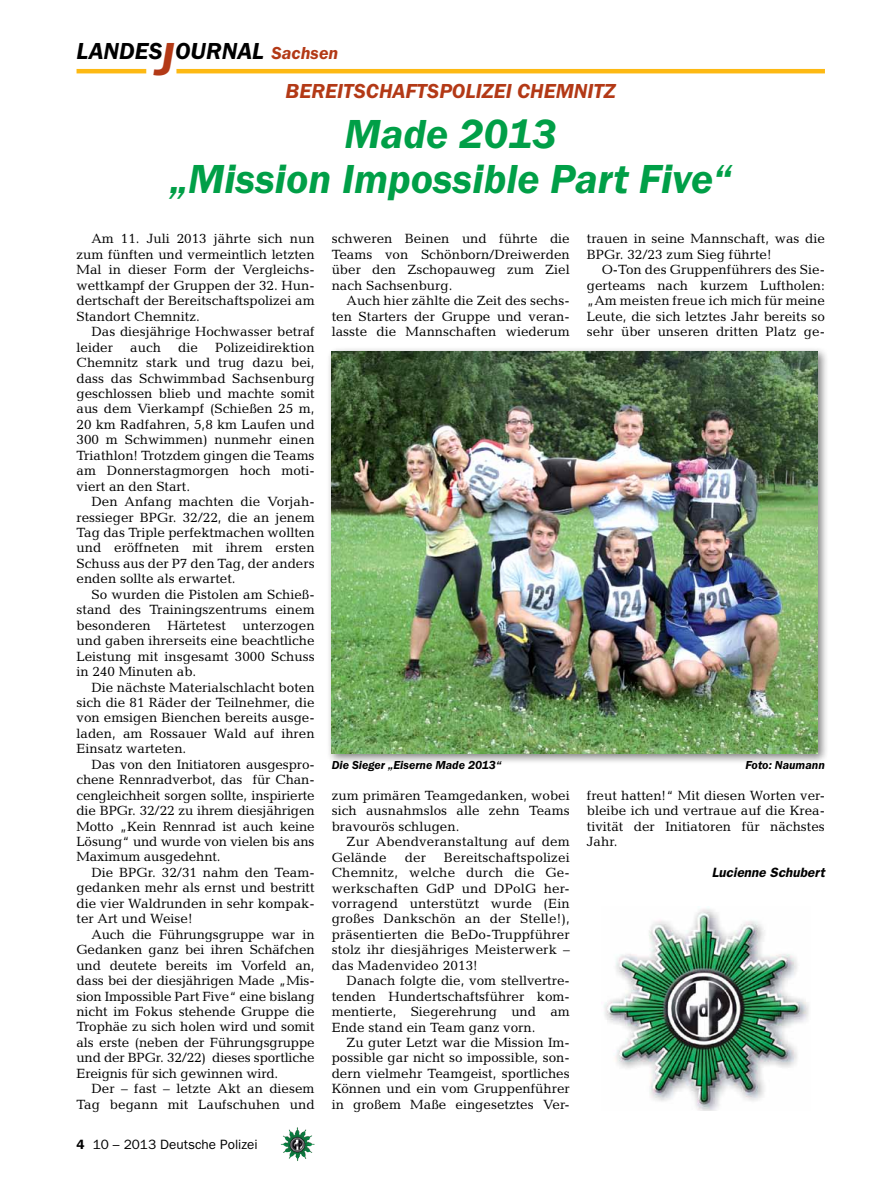
<style>
.page{position:relative;width:893px;height:1191px;background:#fff}
.page>*{position:absolute;margin:0;border:0;box-sizing:border-box;transform-origin:0 0}
.t1{font:italic 600 42px/45px "Franklin Gothic Itc T";color:#009f47;text-align:center}
.t2{font:italic 600 24px "Franklin Gothic Itc T";color:#000}
.t3{font:italic 600 21px "Franklin Gothic Itc T";color:#b33916}
.t4{font:13.5px/15.5px "Candida";color:#000;text-align:justify}
.t5{font:13.5px "Franklin Gothic";color:#000}
.t6{font:italic 600 13.5px "Franklin Gothic";color:#000}
.t7{font:italic 600 12px "Franklin Gothic Itc T";color:#000}
.s1{font-size:48px;color:#b33916}
.s2{font-size:18px;color:#b33916}
.s3{font-weight:600}
</style>
<div class="page">
<hr style="left:77px;top:69px;width:69px;height:4px;background:#fdb913">
<hr style="left:176px;top:69px;width:649px;height:4px;background:#fdb913">
<img style="left:281px;top:1128px;width:16px;height:24px">
<div style="left:326px;top:346px;width:503px;height:418px;background:#000;opacity:.5"></div>
<img style="left:332px;top:352px;width:486px;height:401px">
<img style="left:604px;top:908px;width:205px;height:202px">
<h2 class="t2" style="left:77px;top:37px;width:263px">LANDES<span class="s1">J</span>OURNAL <span class="s2">Sachsen</span></h2>
<h3 class="t3" style="left:286px;top:79px;width:71px">Bereitschaftspol</h3>
<h3 class="t3" style="left:476px;top:79px;width:70px">izei Chemn</h3>
<h3 class="t3" style="left:587px;top:79px;width:18px">itz</h3>
<h1 class="t1" style="left:170px;top:111px;width:563px">Made 2013<br>„Mission Impossible Part Five“</h1>
<p class="t4" style="left:332px;top:231px;width:240px">schweren Beinen und führte die Teams von Schönborn/Dreiwerden über den Zschopauweg zum Ziel nach Sachsenburg.</p>
<p class="t4" style="left:332px;top:293px;width:240px;text-indent:15px">Auch hier zählte die Zeit des sechs&shy;ten Starters der Gruppe und veran&shy;lasste die Mannschaften wiederum</p>
<p class="t4" style="left:587px;top:231px;width:240px">trauen in seine Mannschaft, was die<br>BPGr. 32/23 zum Sieg führte!</p>
<p class="t4" style="left:587px;top:262px;width:240px;text-indent:15px">O-Ton des Gruppenführers des Sie&shy;gerteams nach kurzem Luftholen: „Am meisten freue ich mich für meine Leute, die sich letztes Jahr bereits so sehr über unseren dritten Platz ge-</p>
<p class="t4" style="left:77px;top:231px;width:240px;text-indent:15px">Am 11. Juli 2013 jährte sich nun zum fünften und vermeintlich letzten Mal in dieser Form der Vergleichs&shy;wettkampf der Gruppen der 32. Hun&shy;dertschaft der Bereitschaftspolizei am Standort Chemnitz.</p>
<p class="t4" style="left:77px;top:324px;width:240px;text-indent:15px">Das diesjährige Hochwasser betraf leider</p>
<p class="t4" style="left:77px;top:339px;width:240px;text-indent:139px">Polizeidirektion Chemnitz stark und trug dazu bei, dass das Schwimmbad Sachsenburg geschlossen blieb und machte somit aus dem Vierkampf (Schießen 25 m, 20 km Radfahren, 5,8 km Laufen und 300 m Schwimmen) nunmehr einen Triathlon! Trotzdem gingen die Teams am Donnerstagmorgen hoch moti&shy;viert an den Start.</p>
<p class="t4" style="left:77px;top:494px;width:240px;text-indent:15px">Den Anfang machten die Vorjah&shy;ressieger BPGr. 32/22, die an jenem Tag das Triple perfektmachen wollten und eröffneten mit ihrem ersten Schuss aus der P7 den Tag, der anders enden sollte als erwartet.</p>
<p class="t4" style="left:77px;top:586px;width:240px;text-indent:15px">So wurden die Pistolen am Schieß&shy;stand des Trainingszentrums einem besonderen Härtetest unterzogen und gaben ihrerseits eine beachtliche Leistung mit insgesamt 3000 Schuss in 240 Minuten ab.</p>
<p class="t4" style="left:77px;top:679px;width:240px;text-indent:15px">Die nächste Materialschlacht boten sich die 81 Räder der Teilnehmer, die von emsigen Bienchen bereits ausge&shy;laden, am Rossauer Wald auf ihren Einsatz warteten.</p>
<p class="t4" style="left:77px;top:756px;width:240px;text-indent:15px">Das von den Initiatoren ausgespro&shy;chene Rennradverbot, das für Chan&shy;cengleichheit sorgen sollte, inspirierte die BPGr. 32/22 zu ihrem diesjährigen Motto „Kein Rennrad ist auch keine Lösung“ und wurde von vielen bis ans Maximum ausgedehnt.</p>
<p class="t4" style="left:77px;top:864px;width:240px;text-indent:15px">Die BPGr. 32/31 nahm den Team&shy;gedanken mehr als ernst und bestritt die vier Waldrunden in sehr kompak&shy;ter Art und Weise!</p>
<p class="t4" style="left:77px;top:926px;width:240px;text-indent:15px">Auch die Führungsgruppe war in Gedanken ganz bei ihren Schäfchen und deutete bereits im Vorfeld an, dass bei der diesjährigen Made „Mis&shy;sion Impossible Part Five“ eine bislang nicht im Fokus stehende Gruppe die Trophäe zu sich holen wird und somit als erste (neben der Führungsgruppe und der BPGr. 32/22) dieses sportliche Ereignis für sich gewinnen wird.</p>
<p class="t4" style="left:77px;top:1081px;width:240px;text-align:right">Der – fast – letzte Akt an diesem<br>Tag begann mit Laufschuhen und</p>
<p class="t4" style="left:130px;top:339px;width:32px">auch</p>
<p class="t4" style="left:178px;top:339px;width:21px">die</p>
<p class="t7" style="left:332px;top:758px;width:171px">Die Sieger „Eiserne Made 2013“</p>
<p class="t7" style="left:745px;top:758px;width:81px">Foto: Naumann</p>
<p class="t4" style="left:587px;top:787px;width:240px">freut hatten!“ Mit diesen Worten ver&shy;bleibe ich und vertraue auf die Krea&shy;tivität der Initiatoren für nächstes Jahr.</p>
<p class="t6" style="left:712px;top:864px;width:115px">Lucienne Schubert</p>
<p class="t4" style="left:332px;top:787px;width:240px">zum primären Teamgedanken, wobei sich ausnahmslos alle zehn Teams bravourös schlugen.</p>
<p class="t4" style="left:332px;top:834px;width:240px;text-indent:15px">Zur Abendveranstaltung auf dem<br>Gelände</p>
<p class="t4" style="left:332px;top:849px;width:240px;text-indent:112px">Bereitschaftspolizei Chemnitz, welche durch die Ge&shy;werkschaften GdP und DPolG her&shy;vorragend unterstützt wurde (Ein großes Dankschön an der Stelle!), präsentierten die BeDo-Truppführer stolz ihr diesjähriges Meisterwerk – das Madenvideo 2013!</p>
<p class="t4" style="left:332px;top:973px;width:240px;text-indent:15px">Danach folgte die, vom stellvertre&shy;tenden Hundertschaftsführer kom&shy;mentierte, Siegerehrung und am Ende stand ein Team ganz vorn.</p>
<p class="t4" style="left:332px;top:1034px;width:240px;text-indent:15px">Zu guter Letzt war die Mission Im&shy;possible gar nicht so impossible, son&shy;dern vielmehr Teamgeist, sportliches Können und ein vom Gruppenführer in großem Maße eingesetztes Ver-</p>
<p class="t4" style="left:405px;top:849px;width:23px">der</p>
<p class="t5" style="left:77px;top:1136px;width:183px"><span class="s3">4</span> 10 – 2013 Deutsche Polizei</p>
</div>
